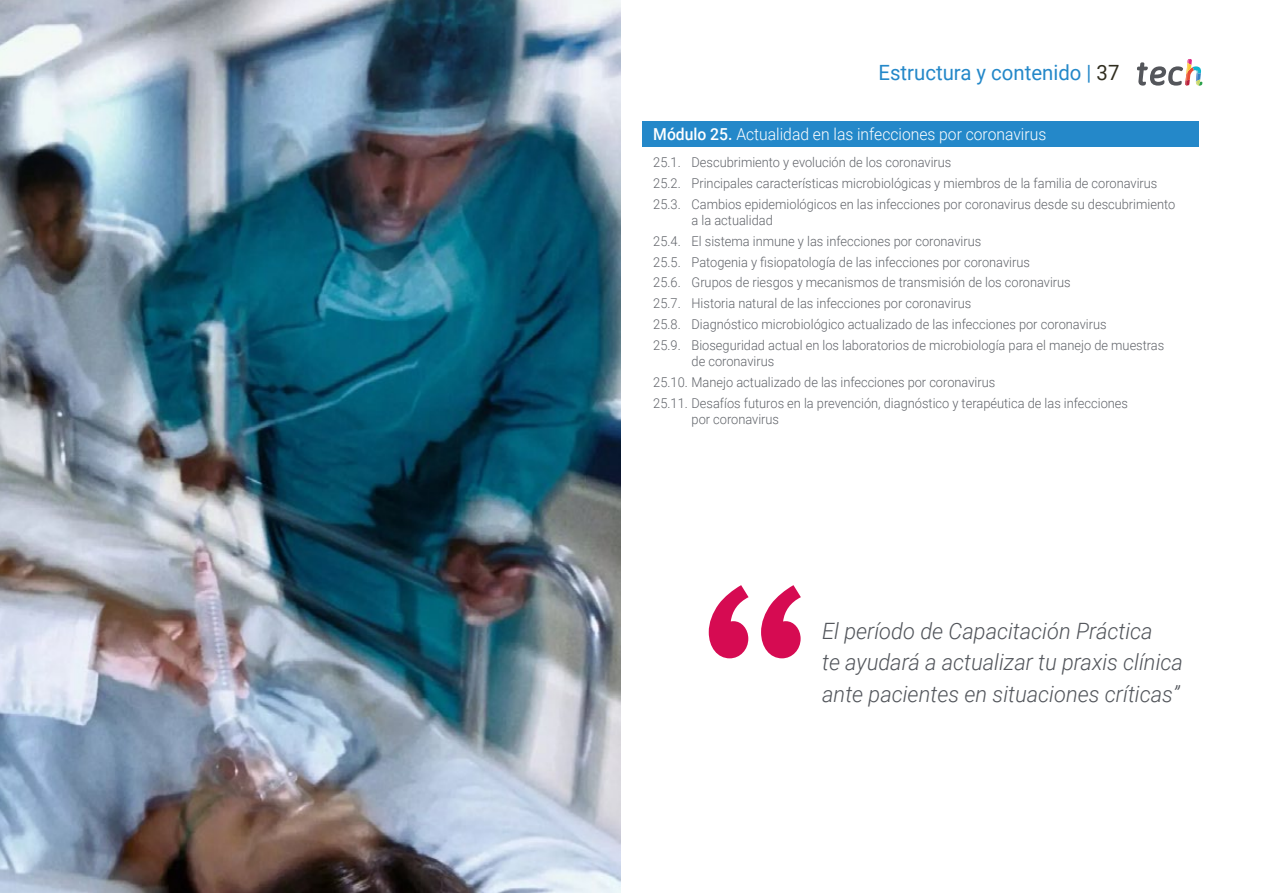
<style>
.page{position:relative;width:1263px;height:893px;background:#fff}
.page>*{position:absolute;margin:0;border:0;box-sizing:border-box;transform-origin:0 0}
.t1{font:italic 300 22.5px/31.5px "Roboto";color:#52555b}
.t2{font:21px "Roboto";color:#2488c9}
.t3{font:300 16.5px "Roboto";color:#fff;scale:.95 1}
.t4{font:300 13.5px/20.7px "Roboto";color:#61646a;scale:.95 1}
.s1{color:#312e20}
.s2{font-weight:500}
</style>
<div class="page">
<div style="left:642px;top:121px;width:557px;height:25px;background:#2488c9"></div>
<svg style="left:1137px;top:59px;width:65px;height:27px"></svg>
<img style="left:0;top:0;width:621px;height:893px">
<svg style="left:709px;top:585px;width:92px;height:73px"></svg>
<h2 class="t2" style="left:878px;top:57px;width:242px">Estructura y contenido | <span class="s1">37</span></h2>
<p class="t3" style="left:653px;top:123px;width:415px"><span class="s2">Módulo 25.</span> Actualidad en las infecciones por coronavirus</p>
<p class="t4" style="left:653px;top:151px;width:551px">25.1. Descubrimiento y evolución de los coronavirus<br>25.2. Principales características microbiológicas y miembros de la familia de coronavirus<br>25.3. Cambios epidemiológicos en las infecciones por coronavirus desde su descubrimiento</p>
<p class="t4" style="left:653px;top:209px;width:539px;text-indent:38px">a la actualidad<br>25.4. El sistema inmune y las infecciones por coronavirus<br>25.5. Patogenia y fisiopatología de las infecciones por coronavirus<br>25.6. Grupos de riesgos y mecanismos de transmisión de los coronavirus<br>25.7. Historia natural de las infecciones por coronavirus<br>25.8. Diagnóstico microbiológico actualizado de las infecciones por coronavirus<br>25.9. Bioseguridad actual en los laboratorios de microbiología para el manejo de muestras</p>
<p class="t4" style="left:653px;top:350px;width:501px;text-indent:38px">de coronavirus<br>25.10. Manejo actualizado de las infecciones por coronavirus<br>25.11. Desafíos futuros en la prevención, diagnóstico y terapéutica de las infecciones</p>
<p class="t4" style="left:691px;top:408px;width:94px">por coronavirus</p>
<h1 class="t1" style="left:822px;top:614px;width:362px">El período de Capacitación Práctica<br>te ayudará a actualizar tu praxis clínica ante pacientes en situaciones críticas”</h1>
</div>
